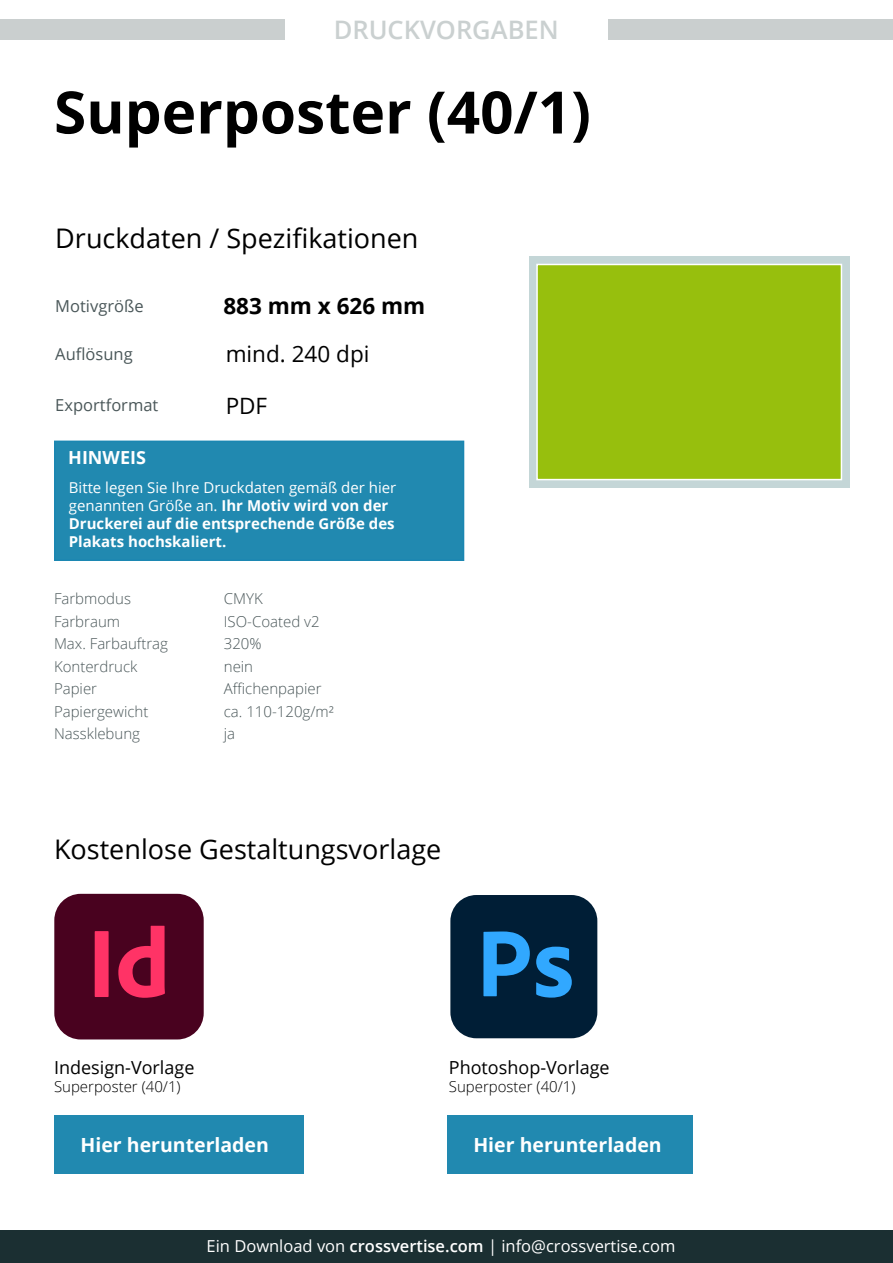
<style>
.page{position:relative;width:893px;height:1263px;background:#fff}
.page>*{position:absolute;margin:0;border:0;box-sizing:border-box;transform-origin:0 0}
.t1{font:700 58.5px "Open Sans";color:#000}
.t2{font:27px "Open Sans";color:#000}
.t3{font:600 25.5px "Open Sans";color:#cad0d0}
.t4{font:22.5px "Open Sans";color:#000}
.t5{font:700 22.5px "Open Sans";color:#000}
.t6{font:700 19.5px "Open Sans";color:#fff}
.t7{font:18px "Open Sans";color:#000}
.t8{font:700 18px "Open Sans";color:#fff}
.t9{font:16.5px "Open Sans";color:#fff}
.t10{font:16.5px "Open Sans";color:#4a5759}
.t11{font:700 15px/18px "Open Sans";color:#fff}
.t12{font:300 15px "Open Sans";color:#4a5759}
.t13{font:300 15px "Open Sans";color:#000}
.s1{font-weight:400}
.s2{font-weight:600}
</style>
<div class="page">
<div style="left:54px;top:1115px;width:250px;height:58px;background:#2189b0"></div>
<div style="left:54px;top:894px;width:150px;height:145px;background:#49021f;border-radius:26px"></div>
<svg style="left:95px;top:931px;width:14px;height:66px"></svg>
<svg style="left:118px;top:926px;width:47px;height:72px"></svg>
<div style="left:450px;top:895px;width:147px;height:143px;background:#001e36;border-radius:26px"></div>
<svg style="left:483px;top:931px;width:47px;height:65px"></svg>
<svg style="left:536px;top:947px;width:36px;height:51px"></svg>
<div style="left:447px;top:1115px;width:245px;height:58px;background:#2189b0"></div>
<div style="left:529px;top:256px;width:321px;height:232px;background:#c4d6d7"></div>
<div style="left:536px;top:264px;width:306px;height:216px;background:#97bf0d;border:2px solid #fff"></div>
<div style="left:54px;top:441px;width:410px;height:120px;background:#2189b0"></div>
<div style="left:0;top:1230px;width:893px;height:33px;background:#1b2f32"></div>
<div style="left:0;top:19px;width:285px;height:20px;background:#cacfcf"></div>
<div style="left:608px;top:19px;width:285px;height:20px;background:#cacfcf"></div>
<h3 class="t3" style="left:334px;top:12px;width:227px">DRUCKVORGABEN</h3>
<h1 class="t1" style="left:54px;top:71px;width:538px">Superposter (40/1)</h1>
<h2 class="t2" style="left:55px;top:220px;width:365px">Druckdaten / Spezifikationen</h2>
<p class="t10" style="left:55px;top:295px;width:90px">Motivgröße</p>
<h3 class="t5" style="left:223px;top:290px;width:203px">883 mm x 626 mm</h3>
<p class="t10" style="left:55px;top:343px;width:79px">Auflösung</p>
<h3 class="t4" style="left:226px;top:339px;width:145px">mind. 240 dpi</h3>
<p class="t10" style="left:55px;top:394px;width:105px">Exportformat</p>
<h3 class="t4" style="left:226px;top:390px;width:43px">PDF</h3>
<p class="t8" style="left:68px;top:445px;width:79px">HINWEIS</p>
<p class="t11" style="left:69px;top:478px;width:329px"><span class="s1">Bitte legen Sie Ihre Druckdaten gemäß der hier genannten Größe an.</span> Ihr Motiv wird von der Druckerei auf die entsprechende Größe des Plakats hochskaliert.</p>
<p class="t12" style="left:54px;top:588px;width:79px">Farbmodus</p>
<p class="t12" style="left:224px;top:588px;width:40px">CMYK</p>
<p class="t12" style="left:54px;top:611px;width:68px">Farbraum</p>
<p class="t12" style="left:224px;top:611px;width:97px">ISO-Coated v2</p>
<p class="t12" style="left:54px;top:633px;width:116px">Max. Farbauftrag</p>
<p class="t12" style="left:224px;top:633px;width:39px">320%</p>
<p class="t12" style="left:54px;top:656px;width:85px">Konterdruck</p>
<p class="t12" style="left:224px;top:656px;width:31px">nein</p>
<p class="t12" style="left:54px;top:678px;width:45px">Papier</p>
<p class="t12" style="left:224px;top:678px;width:99px">Affichenpapier</p>
<p class="t12" style="left:54px;top:701px;width:96px">Papiergewicht</p>
<p class="t12" style="left:224px;top:701px;width:112px">ca. 110-120g/m²</p>
<p class="t12" style="left:54px;top:723px;width:88px">Nassklebung</p>
<p class="t12" style="left:224px;top:723px;width:13px">ja</p>
<h2 class="t2" style="left:54px;top:831px;width:389px">Kostenlose Gestaltungsvorlage</h2>
<p class="t7" style="left:54px;top:1055px;width:142px">Indesign-Vorlage</p>
<p class="t13" style="left:54px;top:1076px;width:128px">Superposter (40/1)</p>
<h3 class="t6" style="left:81px;top:1131px;width:190px">Hier herunterladen</h3>
<p class="t7" style="left:449px;top:1055px;width:162px">Photoshop-Vorlage</p>
<p class="t13" style="left:449px;top:1076px;width:128px">Superposter (40/1)</p>
<h3 class="t6" style="left:473px;top:1131px;width:190px">Hier herunterladen</h3>
<p class="t9" style="left:207px;top:1234px;width:470px">Ein Download von <span class="s2">crossvertise.com</span> | info@crossvertise.com</p>
</div>
